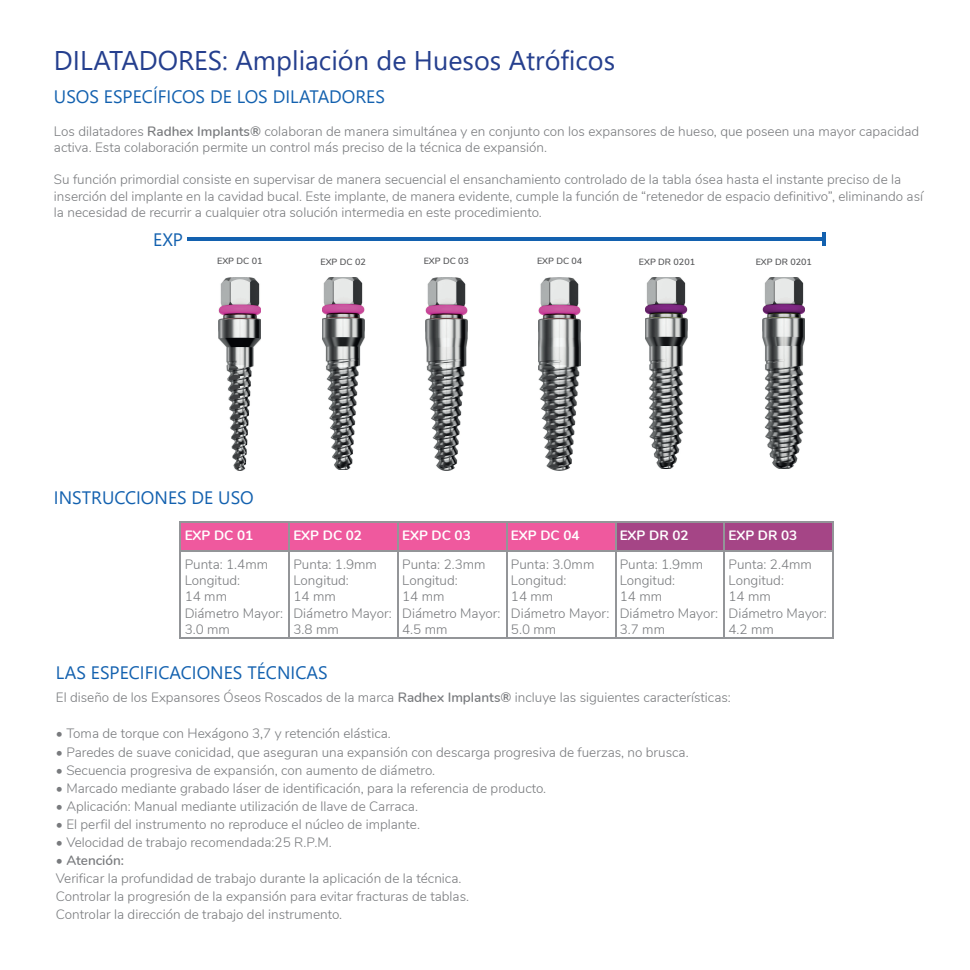
<style>
.page{position:relative;width:970px;height:970px;background:#fff}
.page>*{position:absolute;margin:0;border:0;box-sizing:border-box;transform-origin:0 0}
.t1{font:27px "Segoe UI";color:#253f8e}
.t2{font:18px "Segoe UI";color:#1361af}
.t3{font:300 13.5px/16.2px "Nunito";color:#787a7d}
.t4{font:700 13.5px "Nunito";color:#fff}
.t5{font:600 9px "Nunito";color:#57585a}
.s1{font-weight:600}
</style>
<div class="page">
<div style="left:180px;top:522px;width:109px;height:29px;background:#ef599e"></div>
<hr style="left:180px;top:521px;width:109px;height:2px;background:#939598">
<svg style="left:180px;top:523px;width:1px;height:27px"></svg>
<hr style="left:289px;top:521px;width:109px;height:2px;background:#939598">
<hr style="left:288px;top:523px;width:2px;height:27px;background:#939598">
<hr style="left:398px;top:521px;width:108px;height:2px;background:#939598">
<hr style="left:506px;top:521px;width:109px;height:2px;background:#939598">
<hr style="left:615px;top:521px;width:109px;height:2px;background:#939598">
<hr style="left:724px;top:521px;width:109px;height:2px;background:#939598">
<svg style="left:290px;top:523px;width:543px;height:27px;background:#d05194"></svg>
<hr style="left:180px;top:550px;width:109px;height:2px;background:#939598">
<hr style="left:180px;top:552px;width:1px;height:85px;background:#939598">
<hr style="left:289px;top:550px;width:109px;height:2px;background:#939598">
<hr style="left:288px;top:552px;width:2px;height:85px;background:#939598">
<hr style="left:398px;top:550px;width:108px;height:2px;background:#939598">
<hr style="left:397px;top:552px;width:2px;height:85px;background:#939598">
<hr style="left:506px;top:550px;width:109px;height:2px;background:#939598">
<hr style="left:506px;top:552px;width:1px;height:85px;background:#939598">
<hr style="left:615px;top:550px;width:109px;height:2px;background:#939598">
<hr style="left:614px;top:552px;width:2px;height:85px;background:#939598">
<hr style="left:724px;top:550px;width:109px;height:2px;background:#939598">
<hr style="left:723px;top:552px;width:2px;height:85px;background:#939598">
<hr style="left:832px;top:552px;width:1px;height:85px;background:#939598">
<hr style="left:180px;top:637px;width:109px;height:2px;background:#939598">
<hr style="left:289px;top:637px;width:109px;height:2px;background:#939598">
<hr style="left:398px;top:637px;width:108px;height:2px;background:#939598">
<hr style="left:506px;top:637px;width:109px;height:2px;background:#939598">
<hr style="left:615px;top:637px;width:109px;height:2px;background:#939598">
<hr style="left:724px;top:637px;width:109px;height:2px;background:#939598">
<hr style="left:187px;top:238px;width:636px;height:3px;background:#1361af">
<hr style="left:822px;top:232px;width:3px;height:14px;background:#1361af">
<img style="left:538px;top:278px;width:42px;height:192px">
<img style="left:425px;top:278px;width:42px;height:192px">
<img style="left:322px;top:278px;width:42px;height:191px">
<img style="left:219px;top:278px;width:42px;height:192px">
<img style="left:645px;top:278px;width:42px;height:191px">
<img style="left:762px;top:278px;width:43px;height:191px">
<h1 class="t1" style="left:54px;top:35px;width:562px">DILATADORES: Ampliación de Huesos Atróficos</h1>
<h2 class="t2" style="left:54px;top:80px;width:332px">USOS ESPECÍFICOS DE LOS DILATADORES</h2>
<p class="t3" style="left:54px;top:122px;width:866px">Los dilatadores <span class="s1">Radhex Implants®</span> colaboran de manera simultánea y en conjunto con los expansores de hueso, que poseen una mayor capacidad activa. Esta colaboración permite un control más preciso de la técnica de expansión.</p>
<p class="t3" style="left:54px;top:171px;width:870px">Su función primordial consiste en supervisar de manera secuencial el ensanchamiento controlado de la tabla ósea hasta el instante preciso de la inserción del implante en la cavidad bucal. Este implante, de manera evidente, cumple la función de “retenedor de espacio definitivo”, eliminando así la necesidad de recurrir a cualquier otra solución intermedia en este procedimiento.</p>
<h2 class="t2" style="left:153px;top:222px;width:31px">EXP</h2>
<p class="t5" style="left:217px;top:254px;width:47px">EXP DC 01</p>
<p class="t5" style="left:320px;top:255px;width:47px">EXP DC 02</p>
<p class="t5" style="left:423px;top:255px;width:47px">EXP DC 03</p>
<p class="t5" style="left:537px;top:255px;width:47px">EXP DC 04</p>
<p class="t5" style="left:639px;top:255px;width:58px">EXP DR 0201</p>
<p class="t5" style="left:755px;top:255px;width:58px">EXP DR 0201</p>
<h2 class="t2" style="left:54px;top:480px;width:201px">INSTRUCCIONES DE USO</h2>
<p class="t4" style="left:185px;top:525px;width:70px">EXP DC 01</p>
<p class="t4" style="left:293px;top:525px;width:70px">EXP DC 02</p>
<p class="t4" style="left:402px;top:525px;width:70px">EXP DC 03</p>
<p class="t4" style="left:511px;top:525px;width:70px">EXP DC 04</p>
<p class="t4" style="left:619px;top:525px;width:70px">EXP DR 02</p>
<p class="t4" style="left:728px;top:525px;width:70px">EXP DR 03</p>
<p class="t3" style="left:185px;top:555px;width:100px">Punta: 1.4mm<br>Longitud:<br>14 mm<br>Diámetro Mayor:<br>3.0 mm</p>
<p class="t3" style="left:293px;top:555px;width:100px">Punta: 1.9mm<br>Longitud:<br>14 mm<br>Diámetro Mayor:<br>3.8 mm</p>
<p class="t3" style="left:402px;top:555px;width:100px">Punta: 2.3mm<br>Longitud:<br>14 mm<br>Diámetro Mayor:<br>4.5 mm</p>
<p class="t3" style="left:511px;top:555px;width:100px">Punta: 3.0mm<br>Longitud:<br>14 mm<br>Diámetro Mayor:<br>5.0 mm</p>
<p class="t3" style="left:619px;top:555px;width:100px">Punta: 1.9mm<br>Longitud:<br>14 mm<br>Diámetro Mayor:<br>3.7 mm</p>
<p class="t3" style="left:728px;top:555px;width:100px">Punta: 2.4mm<br>Longitud:<br>14 mm<br>Diámetro Mayor:<br>4.2 mm</p>
<h2 class="t2" style="left:56px;top:655px;width:273px">LAS ESPECIFICACIONES TÉCNICAS</h2>
<p class="t3" style="left:56px;top:689px;width:676px">El diseño de los Expansores Óseos Roscados de la marca <span class="s1">Radhex Implants®</span> incluye las siguientes características:</p>
<p class="t3" style="left:56px;top:725px;width:336px">• Toma de torque con Hexágono 3,7 y retención elástica.</p>
<p class="t3" style="left:56px;top:743px;width:634px">• Paredes de suave conicidad, que aseguran una expansión con descarga progresiva de fuerzas, no brusca.</p>
<p class="t3" style="left:56px;top:761px;width:381px">• Secuencia progresiva de expansión, con aumento de diámetro.</p>
<p class="t3" style="left:56px;top:779px;width:492px">• Marcado mediante grabado láser de identificación, para la referencia de producto.</p>
<p class="t3" style="left:56px;top:797px;width:363px">• Aplicación: Manual mediante utilización de llave de Carraca.</p>
<p class="t3" style="left:56px;top:815px;width:365px">• El perfil del instrumento no reproduce el núcleo de implante.</p>
<p class="t3" style="left:56px;top:833px;width:277px">• Velocidad de trabajo recomendada:25 R.P.M.</p>
<p class="t3" style="left:56px;top:850px;width:415px;line-height:18px">• <span class="s1">Atención:<br></span>Verificar la profundidad de trabajo durante la aplicación de la técnica.<br>Controlar la progresión de la expansión para evitar fracturas de tablas.<br>Controlar la dirección de trabajo del instrumento.</p>
</div>
